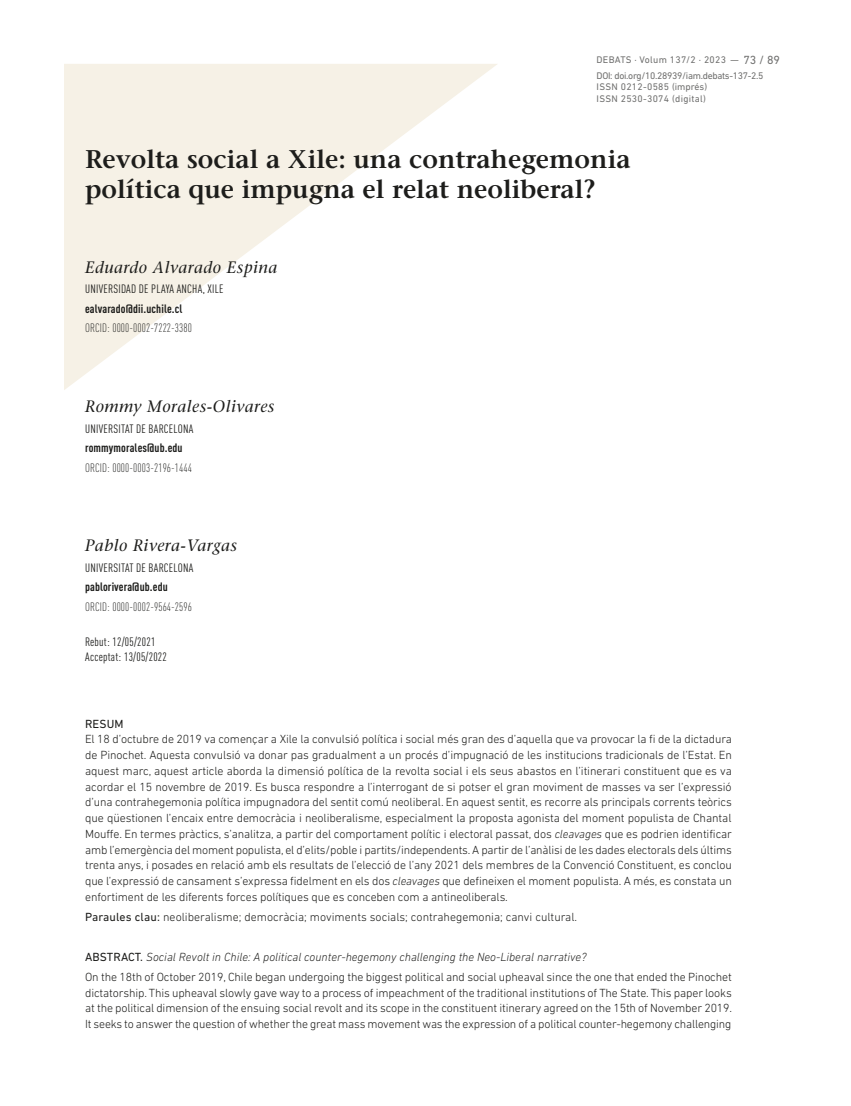
<style>
.page{position:relative;width:851px;height:1106px;background:#fff}
.page>*{position:absolute;margin:0;border:0;box-sizing:border-box;transform-origin:0 0}
.TITULO_DOSSIER{font:600 25.5px/30px "Stone Serif Std";color:#1d1d1b}
.t1{font:italic 500 16.5px "Stone Serif Std";letter-spacing:.03em;color:#1d1d1b}
.TEXTO_RESUM{font:300 12px/15.8px "DIN Next LT Pro";letter-spacing:-.01em;color:#1d1d1b;text-align:justify}
.t2{font:condensed 12px "DIN Pro";letter-spacing:.02em;color:#1d1d1b}
.TEXTO_RESUM-2{font:italic 300 12px "DIN Next LT Pro";color:#1d1d1b}
.t3{font:300 condensed 12px "DIN Pro";letter-spacing:.01em;color:#1d1d1b}
.t4{font:700 condensed 12px "DIN Pro";letter-spacing:.01em;color:#1d1d1b}
.TITULO_RESUM{font:12px "DIN Next LT Pro";letter-spacing:.01em;color:#1d1d1b}
.t5{font:12px "DIN Next LT Pro";color:#70706f}
.t6{font:9.75px "DIN Next LT Pro";letter-spacing:.03em;color:#70706f}
.t7{font:9.75px "DIN Next LT Pro";letter-spacing:-.03em;color:#70706f}
.s1{font-style:italic}
.s2{font-weight:400}
.s3{font-weight:400;font-style:normal}
</style>
<div class="page">
<svg style="left:64px;top:64px;width:433px;height:326px;fill:#f6f1e6"></svg>
<p class="t6" style="left:596px;top:54px;width:144px">DEBATS · Volum 137/2 · 2023 —</p>
<p class="t5" style="left:743px;top:53px;width:38px">73 / 89</p>
<p class="t7" style="left:596px;top:70px;width:168px">DOI: doi.org/10.28939/iam.debats-137-2.5</p>
<p class="t6" style="left:596px;top:81px;width:112px">ISSN 0212‑0585 (imprés)</p>
<p class="t6" style="left:596px;top:93px;width:111px">ISSN 2530‑3074 (digital)</p>
<p class="TITULO_DOSSIER" style="left:85px;top:144px;width:547px">Revolta social a Xile: una contrahegemonia política que impugna el relat neoliberal?</p>
<p class="t1" style="left:85px;top:257px;width:194px">Eduardo Alvarado Espina</p>
<p class="t2" style="left:85px;top:280px;width:140px">UNIVERSIDAD DE PLAYA ANCHA, XILE</p>
<p class="t4" style="left:85px;top:300px;width:99px">ealvarado@dii.uchile.cl</p>
<p class="t3" style="left:85px;top:320px;width:108px">ORCID: 0000-0002-7222-3380</p>
<p class="t1" style="left:85px;top:396px;width:191px">Rommy Morales-Olivares</p>
<p class="t2" style="left:85px;top:419px;width:110px">UNIVERSITAT DE BARCELONA</p>
<p class="t4" style="left:85px;top:439px;width:99px">rommymorales@ub.edu</p>
<p class="t3" style="left:85px;top:459px;width:108px">ORCID: 0000-0003-2196-1444</p>
<p class="t1" style="left:85px;top:535px;width:154px">Pablo Rivera-Vargas</p>
<p class="t2" style="left:85px;top:559px;width:110px">UNIVERSITAT DE BARCELONA</p>
<p class="t4" style="left:85px;top:578px;width:84px">pablorivera@ub.edu</p>
<p class="t3" style="left:85px;top:598px;width:108px">ORCID: 0000-0002-9564-2596</p>
<p class="t2" style="left:85px;top:633px;width:72px">Rebut: 12/05/2021</p>
<p class="t2" style="left:85px;top:648px;width:83px">Acceptat: 13/05/2022</p>
<p class="TITULO_RESUM" style="left:85px;top:716px;width:40px">RESUM</p>
<p class="TEXTO_RESUM" style="left:85px;top:731px;width:648px">El 18 d’octubre de 2019 va començar a Xile la convulsió política i social més gran des d’aquella que va provocar la fi de la dictadura de Pinochet. Aquesta convulsió va donar pas gradualment a un procés d’impugnació de les institucions tradicionals de l’Estat. En aquest marc, aquest article aborda la dimensió política de la revolta social i els seus abastos en l’itinerari constituent que es va acordar el 15 novembre de 2019. Es busca respondre a l’interrogant de si potser el gran moviment de masses va ser l’expressió d’una contrahegemonia política impugnadora del sentit comú neoliberal. En aquest sentit, es recorre als principals corrents teòrics que qüestionen l’encaix entre democràcia i neoliberalisme, especialment la proposta agonista del moment populista de Chantal Mouffe. En termes pràctics, s’analitza, a partir del comportament polític i electoral passat, dos <span class="s1">cleavages</span> que es podrien identificar amb l’emergència del moment populista, el d’elits/poble i partits/independents. A partir de l’anàlisi de les dades electorals dels últims trenta anys, i posades en relació amb els resultats de l’elecció de l’any 2021 dels membres de la Convenció Constituent, es conclou que l’expressió de cansament s’expressa fidelment en els dos <span class="s1">cleavages</span> que defineixen el moment populista. A més, es constata un enfortiment de les diferents forces polítiques que es conceben com a antineoliberals.</p>
<p class="TEXTO_RESUM" style="left:85px;top:908px;width:493px"><span class="s2">Paraules clau:</span> neoliberalisme; democràcia; moviments socials; contrahegemonia; canvi cultural.</p>
<p class="TEXTO_RESUM-2" style="left:85px;top:950px;width:503px"><span class="s3">ABSTRACT.</span> Social Revolt in Chile: A political counter-hegemony challenging the Neo-Liberal narrative?</p>
<p class="TEXTO_RESUM" style="left:85px;top:968px;width:648px">On the 18th of October 2019, Chile began undergoing the biggest political and social upheaval since the one that ended the Pinochet dictatorship. This upheaval slowly gave way to a process of impeachment of the traditional institutions of The State. This paper looks at the political dimension of the ensuing social revolt and its scope in the constituent itinerary agreed on the 15th of November 2019.<br>It seeks to answer the question of whether the great mass movement was the expression of a political counter-hegemony challenging</p>
</div>
